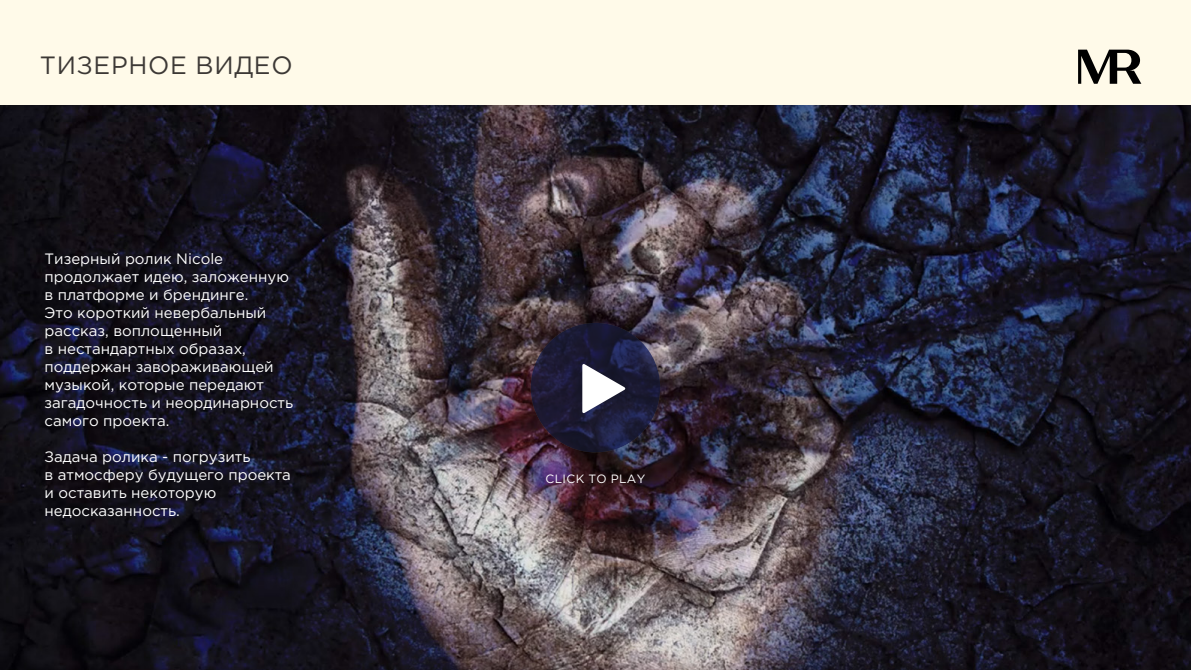
<style>
.page{position:relative;width:1191px;height:670px;background:#fffae9}
.page>*{position:absolute;margin:0;border:0;box-sizing:border-box;transform-origin:0 0}
.t1{font:25px "Gotham Pro";letter-spacing:.03em;color:#3c3835}
.t2{font:15px/18px "Gotham Pro";color:#fff}
.t3{font:12px "Gotham Pro";letter-spacing:.03em;color:#fff}
</style>
<div class="page">
<svg style="left:1078px;top:50px;width:63px;height:34px"></svg>
<img style="left:0;top:105px;width:1191px;height:565px">
<svg style="left:531px;top:323px;width:129px;height:129px;fill:#1b1933"></svg>
<svg style="left:582px;top:363px;width:43px;height:50px"></svg>
<h1 class="t1" style="left:40px;top:51px;width:254px">ТИЗЕРНОЕ ВИДЕО</h1>
<p class="t2" style="left:45px;top:249px;width:250px">Тизерный ролик Nicole продолжает идею, заложенную в платформе и брендинге.<br>Это короткий невербальный рассказ, воплощенный<br>в нестандартных образах, поддержан завораживающей музыкой, которые передают загадочность и неординарность самого проекта.</p>
<p class="t2" style="left:45px;top:447px;width:248px">Задача ролика - погрузить<br>в атмосферу будущего проекта и оставить некоторую недосказанность.</p>
<p class="t3" style="left:545px;top:472px;width:101px">CLICK TO PLAY</p>
</div>
